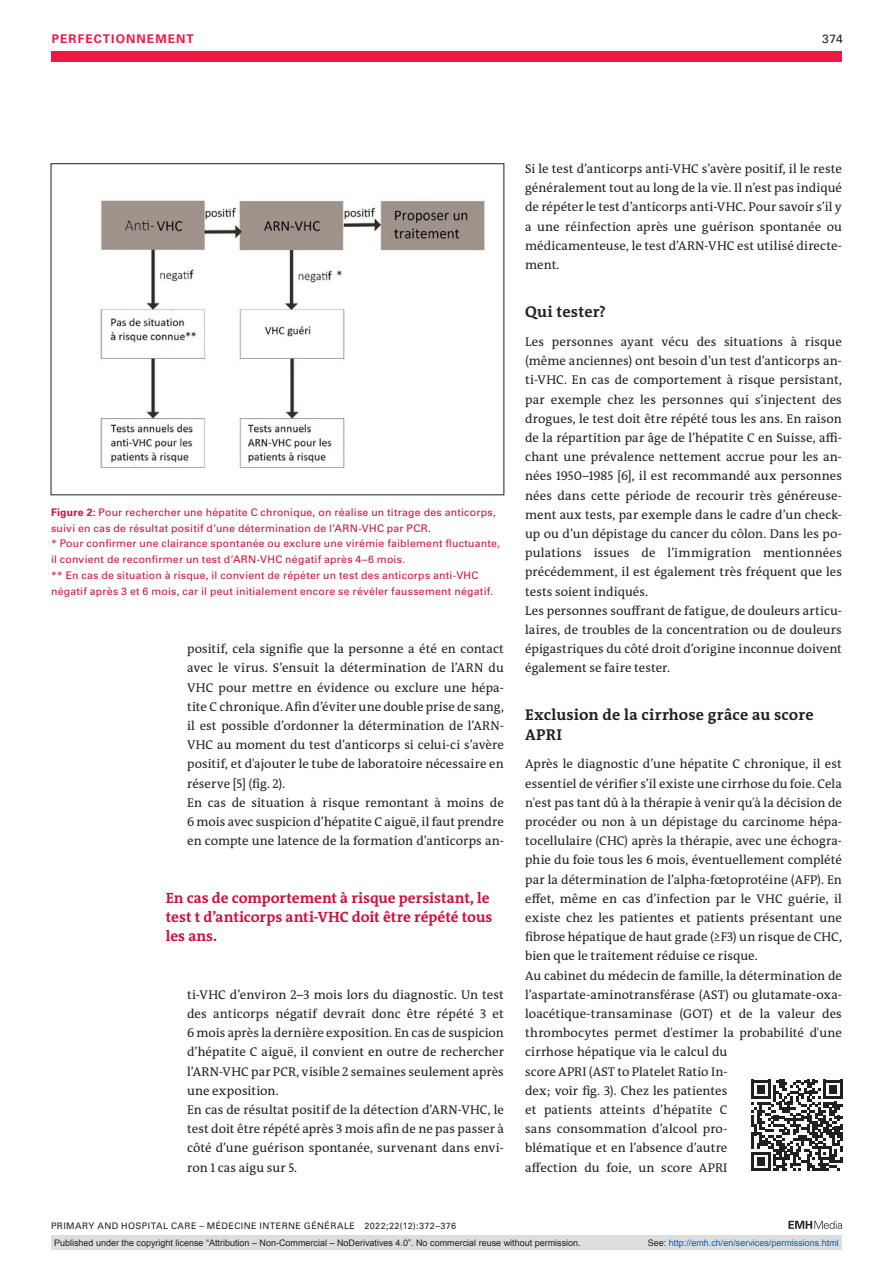
<style>
.page{position:relative;width:893px;height:1263px;background:#fff}
.page>*{position:absolute;margin:0;border:0;box-sizing:border-box;transform-origin:0 0}
.head1{font:700 15.75px/19.2px "The Antiqua B W7";letter-spacing:.01em;color:#231f20}
.quote{font:700 15px/19.2px "The Antiqua B W7";color:#cd0f3b}
.paragraph{font:12.75px/19.2px "The Antiqua B W5 Plain";letter-spacing:.005em;color:#231f20;text-align:justify}
.t1{font:700 12px "Univers LT Std";letter-spacing:.09em;color:#ed1845}
.t2{font:12px "Univers LT Std";color:#231f20}
.figure-caption{font:10.5px/15.8px "Univers LT Std";letter-spacing:.025em;color:#cd0f3b}
.t3{font:9px "Arial";color:#231f20}
.t4{font:9px "Univers LT Std";letter-spacing:.05em;color:#231f20}
.t5{font:9px "Arial";color:#0066b3}
.s1{font-weight:700}
.s2{color:#231f20}
</style>
<div class="page">
<div style="left:51px;top:51px;width:791px;height:11px;background:#ed1845"></div>
<svg style="left:788px;top:1221px;width:54px;height:8px"></svg>
<img style="left:100px;top:200px;width:385px;height:268px">
<svg style="left:751px;top:1079px;width:92px;height:92px"></svg>
<div style="left:51px;top:1235px;width:791px;height:15px;background:#dcdddf"></div>
<p class="t1" style="left:52px;top:31px;width:144px">PERFECTIONNEMENT</p>
<p class="t2" style="left:822px;top:31px;width:22px">374</p>
<p class="figure-caption" style="left:51px;top:504px;width:446px"><span class="s1">Figure 2:</span> Pour rechercher une hépatite C chronique, on réalise un titrage des anticorps, suivi en cas de résultat positif d’une détermination de l’ARN-VHC par PCR.</p>
<p class="figure-caption" style="left:51px;top:536px;width:451px">* Pour confirmer une clairance spontanée ou exclure une virémie faiblement fluctuante, il convient de reconfirmer un test d’ARN-VHC négatif après 4–6 mois.</p>
<p class="figure-caption" style="left:51px;top:567px;width:444px">** En cas de situation à risque, il convient de répéter un test des anticorps anti-VHC négatif après 3 et 6 mois, car il peut initialement encore se révéler faussement négatif.</p>
<p class="paragraph" style="left:187px;top:639px;width:318px">positif, cela signifie que la personne a été en contact avec le virus. S’ensuit la détermination de l’ARN du VHC pour mettre en évidence ou exclure une hépa&shy;tite C chronique. Afin d’éviter une double prise de sang, il est possible d’ordonner la détermination de l’ARN-VHC au moment du test d’anticorps si celui-ci s’avère positif, et d'ajouter le tube de laboratoire nécessaire en réserve [5] (fig. 2).</p>
<p class="paragraph" style="left:187px;top:793px;width:318px">En cas de situation à risque remontant à moins de 6 mois avec suspicion d’hépatite C aiguë, il faut prendre en compte une latence de la formation d’anticorps an-</p>
<p class="quote" style="left:166px;top:888px;width:328px">En cas de comportement à risque persistant, le test t d’anticorps anti-VHC doit être répété tous les ans.</p>
<p class="paragraph" style="left:187px;top:985px;width:318px">ti-VHC d’environ 2–3 mois lors du diagnostic. Un test des anticorps négatif devrait donc être répété 3 et 6 mois après la dernière exposition. En cas de suspicion d’hépatite C aiguë, il convient en outre de rechercher l’ARN-VHC par PCR, visible 2 semaines seulement après une exposition.</p>
<p class="paragraph" style="left:187px;top:1100px;width:318px">En cas de résultat positif de la détection d’ARN-VHC, le test doit être répété après 3 mois afin de ne pas passer à côté d’une guérison spontanée, survenant dans envi&shy;ron 1 cas aigu sur 5.</p>
<p class="paragraph" style="left:525px;top:159px;width:318px">Si le test d’anticorps anti-VHC s’avère positif, il le reste généralement tout au long de la vie. Il n’est pas indiqué de répéter le test d’anticorps anti-VHC. Pour savoir s’il y a une réinfection après une guérison spontanée ou médicamenteuse, le test d’ARN-VHC est utilisé directe&shy;ment.</p>
<p class="head1" style="left:525px;top:302px;width:82px">Qui tester?</p>
<p class="paragraph" style="left:525px;top:332px;width:318px">Les personnes ayant vécu des situations à risque (même anciennes) ont besoin d’un test d’anticorps an&shy;ti-VHC. En cas de comportement à risque persistant, par exemple chez les personnes qui s’injectent des drogues, le test doit être répété tous les ans. En raison de la répartition par âge de l’hépatite C en Suisse, affi&shy;chant une prévalence nettement accrue pour les an&shy;nées 1950–1985 [6], il est recommandé aux personnes nées dans cette période de recourir très généreuse&shy;ment aux tests, par exemple dans le cadre d’un check&shy;up ou d’un dépistage du cancer du côlon. Dans les po&shy;pulations issues de l’immigration mentionnées précédemment, il est également très fréquent que les tests soient indiqués.</p>
<p class="paragraph" style="left:525px;top:601px;width:318px">Les personnes souffrant de fatigue, de douleurs articu&shy;laires, de troubles de la concentration ou de douleurs épigastriques du côté droit d’origine inconnue doivent également se faire tester.</p>
<p class="head1" style="left:525px;top:705px;width:290px">Exclusion de la cirrhose grâce au score<br>APRI</p>
<p class="paragraph" style="left:525px;top:754px;width:318px">Après le diagnostic d’une hépatite C chronique, il est essentiel de vérifier s’il existe une cirrhose du foie. Cela n'est pas tant dû à la thérapie à venir qu'à la décision de procéder ou non à un dépistage du carcinome hépa&shy;tocellulaire (CHC) après la thérapie, avec une échogra&shy;phie du foie tous les 6 mois, éventuellement complété par la détermination de l’alpha-fœtoprotéine (AFP). En effet, même en cas d’infection par le VHC guérie, il existe chez les patientes et patients présentant une fibrose hépatique de haut grade (≥F3) un risque de CHC, bien que le traitement réduise ce risque.</p>
<p class="paragraph" style="left:525px;top:966px;width:318px;text-align:left">Au cabinet du médecin de famille, la détermination de l’aspartate-aminotransférase (AST) ou glutamate-oxa&shy;loacétique-transaminase (GOT) et de la valeur des thrombocytes permet d'estimer la probabilité d'une cirrhose hépatique via le calcul du<br>score APRI (AST to Platelet Ratio In-<br>dex; voir fig. 3). Chez les patientes<br>et patients atteints d’hépatite C<br>sans consommation d’alcool pro-<br>blématique et en l’absence d’autre<br>affection du foie, un score APRI</p>
<p class="t4" style="left:51px;top:1220px;width:407px">PRIMARY AND HOSPITAL CARE – MÉDECINE INTERNE GÉNÉRALE 2022;22(12):372–376</p>
<p class="t3" style="left:54px;top:1237px;width:528px">Published under the copyright license “Attribution – Non-Commercial – NoDerivatives 4.0”. No commercial reuse without permission.</p>
<p class="t5" style="left:648px;top:1237px;width:193px"><span class="s2">See:</span> http://emh.ch/en/services/permissions.html</p>
</div>
